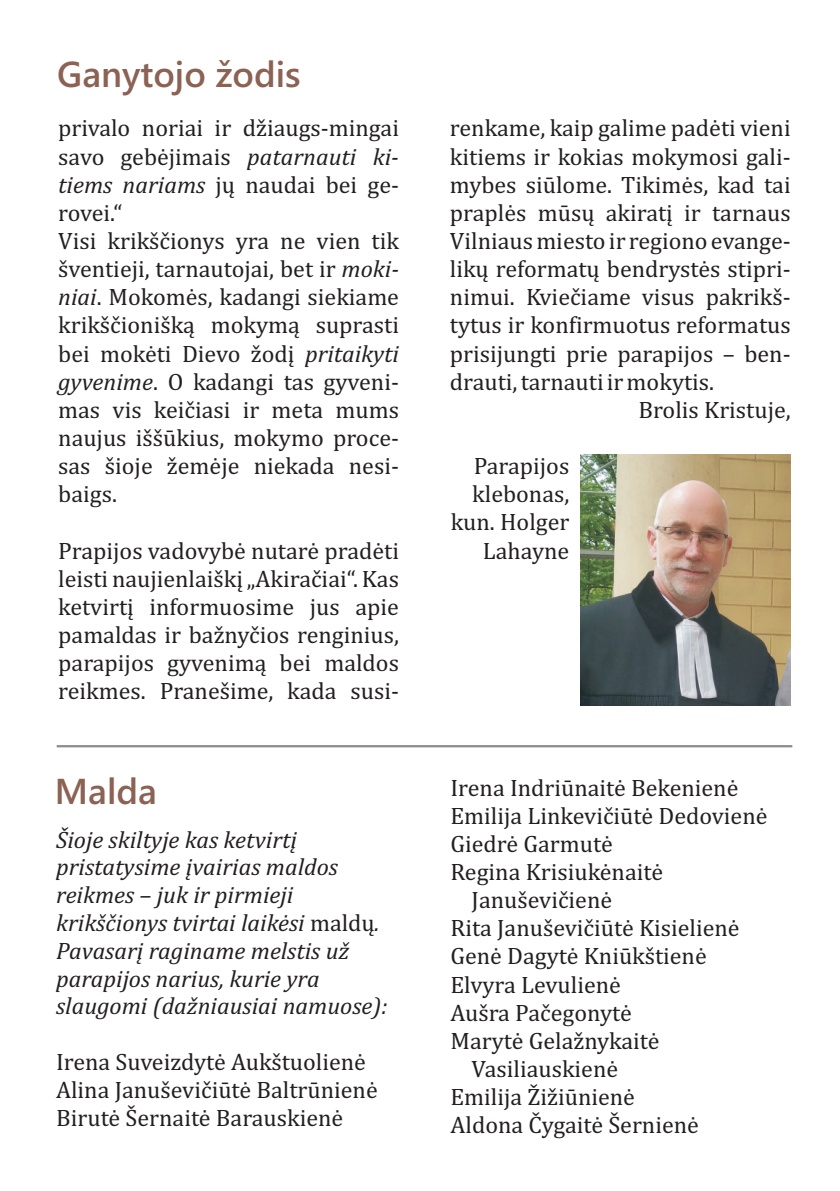
<style>
.page{position:relative;width:840px;height:1191px;background:#fff}
.page>*{position:absolute;margin:0;border:0;box-sizing:border-box;transform-origin:0 0}
.t1{font:600 36px "Segoe UI";color:#8b6254}
.t2{font:24px/28.2px "Cambria";color:#231f20}
.t3{font:italic 24px/27.8px "Cambria";color:#231f20}
.s1{font-style:italic}
.s2{font-style:normal}
</style>
<div class="page">
<img style="left:580px;top:454px;width:210px;height:251px">
<svg style="left:56px;top:745px;width:736px;height:3px;background:#a9a6a6"></svg>
<h1 class="t1" style="left:57px;top:60px;width:245px">Ganytojo þodis</h1>
<p class="t2" style="left:58px;top:116px;width:342px">privalo noriai ir dþiaugs-mingai</p>
<p class="t2" style="left:449px;top:116px;width:342px">renkame, kaip galime padëti vieni</p>
<p class="t2" style="left:58px;top:144px;width:342px">savo gebëjimais <span class="s1">patarnauti ki-</span></p>
<p class="t2" style="left:449px;top:144px;width:342px">kitiems ir kokias mokymosi gali-</p>
<p class="t2" style="left:58px;top:172px;width:342px"><span class="s1">tiems nariams</span> jø naudai bei ge-</p>
<p class="t2" style="left:449px;top:172px;width:342px">mybes siûlome. Tikimës, kad tai</p>
<p class="t2" style="left:58px;top:200px;width:66px">rovei.“</p>
<p class="t2" style="left:449px;top:200px;width:342px">praplës mûsø akiratá ir tarnaus</p>
<p class="t2" style="left:58px;top:228px;width:342px">Visi krikðèionys yra ne vien tik</p>
<p class="t2" style="left:449px;top:228px;width:342px">Vilniaus miesto ir regiono evange-</p>
<p class="t2" style="left:58px;top:256px;width:342px">ðventieji, tarnautojai, bet ir <span class="s1">moki-</span></p>
<p class="t2" style="left:449px;top:256px;width:342px">likø reformatø bendrystës stipri-</p>
<p class="t2" style="left:58px;top:284px;width:342px"><span class="s1">niai</span>. Mokomës, kadangi siekiame</p>
<p class="t2" style="left:449px;top:284px;width:342px">nimui. Kvieèiame visus pakrikð-</p>
<p class="t2" style="left:58px;top:313px;width:342px">krikðèioniðkà mokymà suprasti</p>
<p class="t2" style="left:449px;top:313px;width:342px">tytus ir konfirmuotus reformatus</p>
<p class="t2" style="left:58px;top:341px;width:342px">bei mokëti Dievo þodá <span class="s1">pritaikyti</span></p>
<p class="t2" style="left:449px;top:341px;width:342px">prisijungti prie parapijos – ben-</p>
<p class="t2" style="left:58px;top:369px;width:342px"><span class="s1">gyvenime</span>. O kadangi tas gyveni-</p>
<p class="t2" style="left:449px;top:369px;width:265px">drauti, tarnauti ir mokytis.</p>
<p class="t2" style="left:58px;top:397px;width:342px">mas vis keièiasi ir meta mums</p>
<p class="t2" style="left:638px;top:397px;width:154px">Brolis Kristuje,</p>
<p class="t2" style="left:58px;top:425px;width:342px">naujus iððûkius, mokymo proce&shy;sas ðioje þemëje niekada nesi-</p>
<p class="t2" style="left:473px;top:453px;width:97px">Parapijos</p>
<p class="t2" style="left:58px;top:481px;width:60px">baigs.</p>
<p class="t2" style="left:450px;top:481px;width:120px;text-align:right">klebonas, kun. Holger</p>
<p class="t2" style="left:58px;top:538px;width:342px">Prapijos vadovybë nutarë pradëti</p>
<p class="t2" style="left:482px;top:538px;width:88px">Lahayne</p>
<p class="t2" style="left:58px;top:566px;width:342px;text-align:justify">leisti naujienlaiðká „Akiraèiai“. Kas ketvirtá informuosime jus apie pamaldas ir baþnyèios renginius, parapijos gyvenimà bei maldos reikmes. Praneðime, kada susi-</p>
<h1 class="t1" style="left:55px;top:777px;width:103px">Malda</h1>
<p class="t2" style="left:450px;top:775px;width:289px">Irena Indriûnaitë Bekenienë</p>
<p class="t2" style="left:450px;top:803px;width:318px">Emilija Linkevièiûtë Dedovienë</p>
<p class="t2" style="left:450px;top:831px;width:164px">Giedrë Garmutë</p>
<p class="t2" style="left:450px;top:859px;width:214px">Regina Krisiukënaitë</p>
<p class="t2" style="left:471px;top:887px;width:142px">Januðevièienë</p>
<p class="t2" style="left:450px;top:915px;width:290px">Rita Januðevièiûtë Kisielienë</p>
<p class="t2" style="left:450px;top:943px;width:257px">Genë Dagytë Kniûkðtienë</p>
<p class="t2" style="left:450px;top:971px;width:172px">Elvyra Levulienë</p>
<p class="t2" style="left:450px;top:1000px;width:183px">Auðra Paèegonytë</p>
<p class="t2" style="left:450px;top:1028px;width:210px">Marytë Gelaþnykaitë</p>
<p class="t2" style="left:471px;top:1056px;width:148px">Vasiliauskienë</p>
<p class="t2" style="left:450px;top:1084px;width:186px">Emilija Þiþiûnienë</p>
<p class="t2" style="left:450px;top:1112px;width:250px">Aldona Èygaitë Ðernienë</p>
<p class="t3" style="left:56px;top:827px;width:333px">Ðioje skiltyje kas ketvirtá pristatysime ávairias maldos reikmes – juk ir pirmieji krikðèionys tvirtai laikësi <span class="s2">maldø</span>.<br>Pavasará raginame melstis uþ parapijos narius, kurie yra slaugomi (daþniausiai namuose):</p>
<p class="t2" style="left:56px;top:1049px;width:323px">Irena Suveizdytë Aukðtuolienë<br>Alina Januðevièiûtë Baltrûnienë<br>Birutë Ðernaitë Barauskienë</p>
</div>
